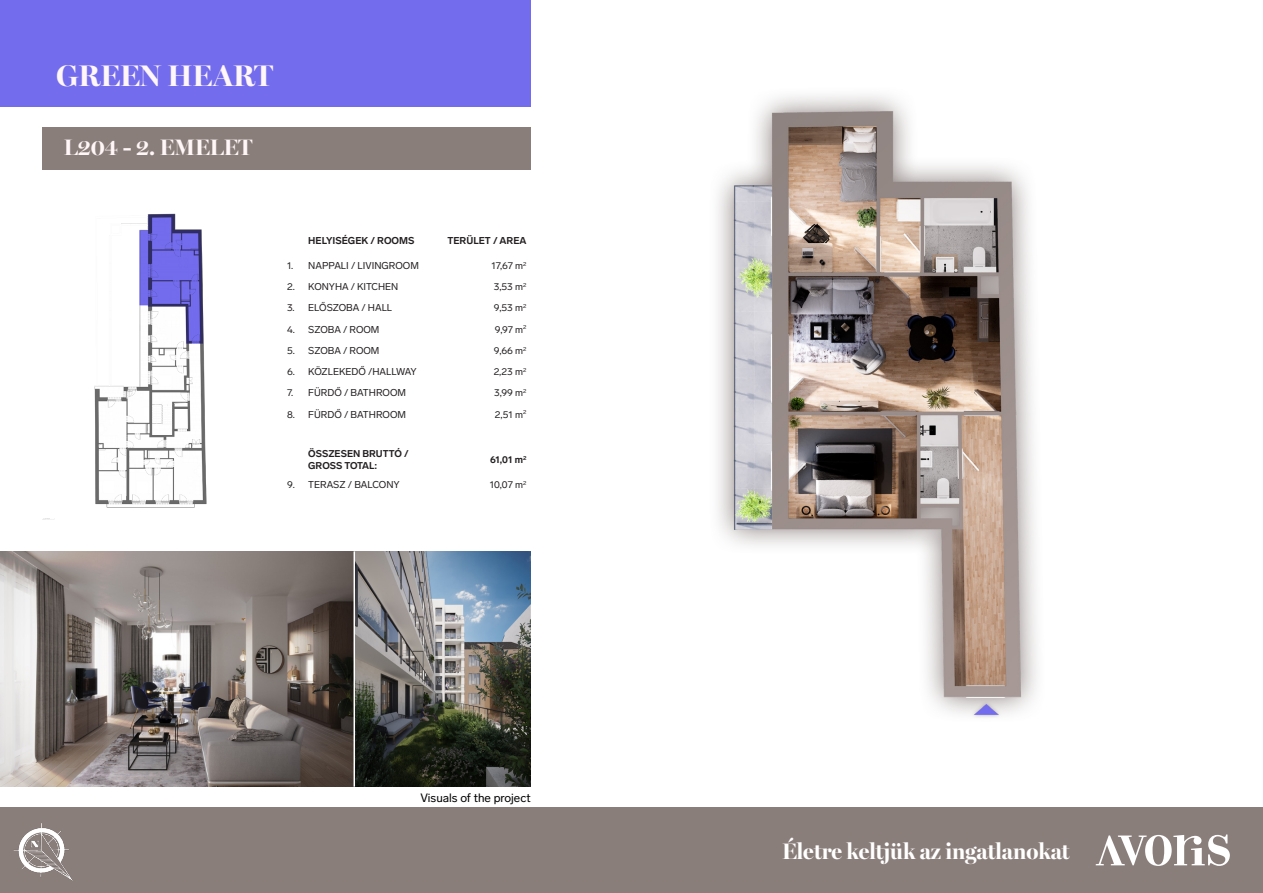
<style>
.page{position:relative;width:1263px;height:893px;background:#fff}
.page>*{position:absolute;margin:0;border:0;box-sizing:border-box;transform-origin:0 0}
.t1{font:700 30px "Miller Banner";color:#fef6f7}
.t2{font:700 22.5px "Miller Banner";color:#fff}
.t3{font:700 22.5px "Miller Banner";color:#fef6f7}
.t4{font:12px "Lab Grotesque";color:#000}
.t5{font:9.9px "Lab Grotesque";color:#231f20}
.t6{font:700 9.9px "Lab Grotesque";color:#231f20}
.t7{font:700 9.75px/11.7px "Lab Grotesque";color:#231f20}
.t8{font:9.75px "Lab Grotesque";color:#231f20}
</style>
<div class="page">
<img style="left:0;top:551px;width:531px;height:236px">
<img style="left:717px;top:95px;width:320px;height:623px">
<div style="left:0;top:808px;width:1263px;height:85px;background:#8a7e7a"></div>
<div style="left:0;top:0;width:531px;height:106px;background:#736ced"></div>
<div style="left:43px;top:128px;width:488px;height:42px;background:#8a7e7a"></div>
<svg style="left:1096px;top:834px;width:134px;height:32px"></svg>
<img style="left:43px;top:213px;width:164px;height:307px">
<img style="left:13px;top:823px;width:60px;height:58px">
<hr style="left:353px;top:551px;width:2px;height:236px;background:#fff">
<p class="t1" style="left:56px;top:57px;width:218px">GREEN HEART</p>
<p class="t3" style="left:64px;top:133px;width:190px">L204 - 2. EMELET</p>
<p class="t6" style="left:308px;top:235px;width:108px">HELYISÉGEK / ROOMS</p>
<p class="t6" style="left:447px;top:235px;width:81px">TERÜLET / AREA</p>
<p class="t5" style="left:287px;top:259px;width:8px">1.</p>
<p class="t5" style="left:308px;top:259px;width:112px">NAPPALI / LIVINGROOM</p>
<p class="t5" style="left:492px;top:259px;width:36px">17,67 m<sup>2</sup></p>
<p class="t5" style="left:287px;top:281px;width:9px">2.</p>
<p class="t8" style="left:308px;top:281px;width:91px">KONYHA / KITCHEN</p>
<p class="t5" style="left:494px;top:281px;width:34px">3,53 m<sup>2</sup></p>
<p class="t5" style="left:287px;top:302px;width:9px">3.</p>
<p class="t5" style="left:308px;top:302px;width:85px">ELŐSZOBA / HALL</p>
<p class="t5" style="left:494px;top:302px;width:34px">9,53 m<sup>2</sup></p>
<p class="t5" style="left:287px;top:323px;width:9px">4.</p>
<p class="t5" style="left:308px;top:323px;width:73px">SZOBA / ROOM</p>
<p class="t5" style="left:495px;top:323px;width:33px">9,97 m<sup>2</sup></p>
<p class="t5" style="left:287px;top:345px;width:9px">5.</p>
<p class="t5" style="left:308px;top:345px;width:73px">SZOBA / ROOM</p>
<p class="t5" style="left:494px;top:345px;width:34px">9,66 m<sup>2</sup></p>
<p class="t5" style="left:287px;top:366px;width:9px">6.</p>
<p class="t5" style="left:308px;top:366px;width:110px">KÖZLEKEDŐ /HALLWAY</p>
<p class="t5" style="left:494px;top:366px;width:34px">2,23 m<sup>2</sup></p>
<p class="t5" style="left:287px;top:387px;width:8px">7.</p>
<p class="t5" style="left:308px;top:387px;width:99px">FÜRDŐ / BATHROOM</p>
<p class="t5" style="left:494px;top:387px;width:34px">3,99 m<sup>2</sup></p>
<p class="t5" style="left:287px;top:408px;width:9px">8.</p>
<p class="t5" style="left:308px;top:408px;width:99px">FÜRDŐ / BATHROOM</p>
<p class="t5" style="left:495px;top:408px;width:33px">2,51 m<sup>2</sup></p>
<p class="t7" style="left:308px;top:448px;width:102px">ÖSSZESEN BRUTTÓ /<br>GROSS TOTAL:</p>
<p class="t6" style="left:490px;top:454px;width:38px">61,01 m<sup>2</sup></p>
<p class="t5" style="left:287px;top:478px;width:9px">9.</p>
<p class="t5" style="left:308px;top:478px;width:93px">TERASZ / BALCONY</p>
<p class="t5" style="left:490px;top:478px;width:38px">10,07 m<sup>2</sup></p>
<p class="t4" style="left:420px;top:790px;width:112px">Visuals of the project</p>
<p class="t2" style="left:782px;top:838px;width:289px">Életre keltjük az ingatlanokat</p>
</div>
